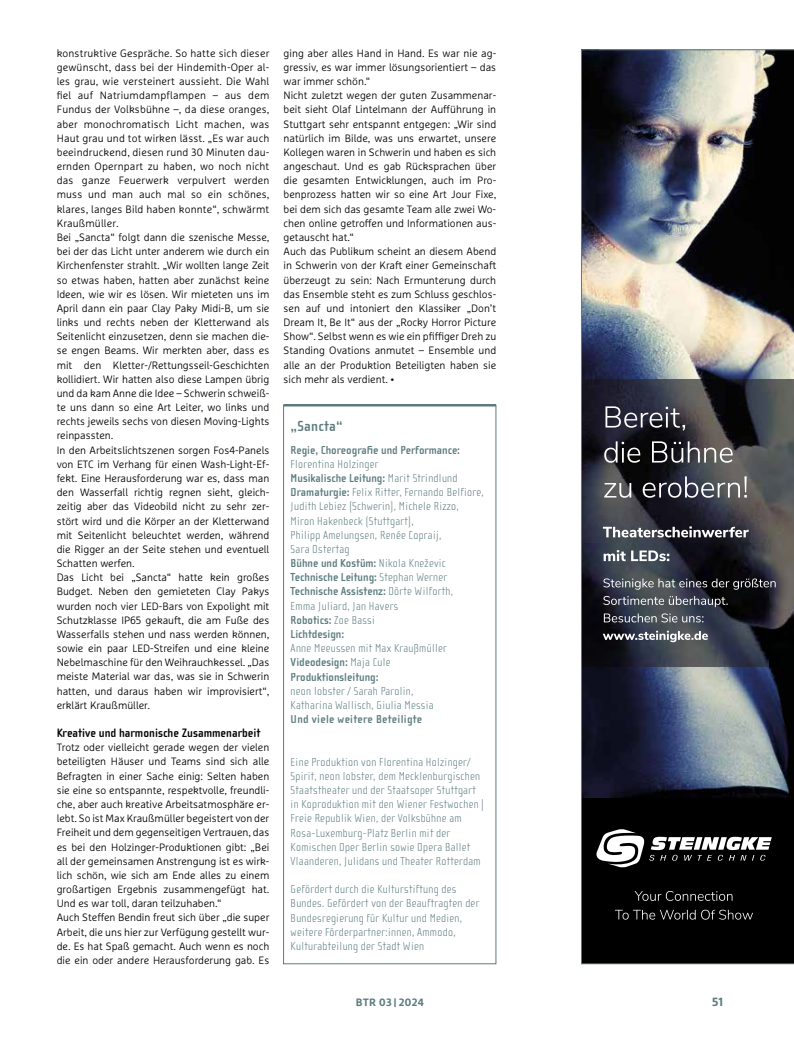
<style>
.page{position:relative;width:794px;height:1049px;background:#fff}
.page>*{position:absolute;margin:0;border:0;box-sizing:border-box;transform-origin:0 0}
.t1{font:700 15px "Cholla Sans OT";letter-spacing:.015em;color:#5c7b7e}
.t2{font:700 12.5px "Cholla Sans OT";color:#000}
.t3{font:100 11.88px/14.1px "Cholla Sans OT";letter-spacing:.025em;color:#5c7b7e}
.t4{font:700 11.88px "Cholla Sans OT";color:#5c7b7e}
.t5{font:700 11.88px "Cholla Sans OT";letter-spacing:.025em;color:#5c7b7e}
.t6{font:700 11.88px "Marselis Pro";color:#5c7b7e}
.t7{font:300 10.62px/14.1px "Marselis Pro";color:#000}
.t8{font:700 10.62px "Marselis Pro";letter-spacing:.035em;color:#5c7b7e}
.s1{font-weight:700}
</style>
<div class="page">
<img style="left:581px;top:50px;width:213px;height:914px">
<hr style="left:283px;top:404px;width:213px;height:2px;background:#5c7b7e">
<div style="left:283px;top:405px;width:213px;height:559px;border:1px solid #5c7b7e"></div>
<p class="t7" style="left:57px;top:46px;width:214px">konstruktive Gespräche. So hatte sich dieser gewünscht, dass bei der Hindemith-Oper al&shy;les grau, wie versteinert aussieht. Die Wahl fiel auf Natriumdampflampen – aus dem Fundus der Volksbühne –, da diese oranges, aber monochromatisch Licht machen, was Haut grau und tot wirken lässt. „Es war auch beeindruckend, diesen rund 30 Minuten dau&shy;ernden Opernpart zu haben, wo noch nicht das ganze Feuerwerk verpulvert werden muss und man auch mal so ein schönes, klares, langes Bild haben konnte“, schwärmt Kraußmüller.<br>Bei „Sancta“ folgt dann die szenische Messe, bei der das Licht unter anderem wie durch ein Kirchenfenster strahlt. „Wir wollten lange Zeit so etwas haben, hatten aber zunächst keine Ideen, wie wir es lösen. Wir mieteten uns im April dann ein paar Clay Paky Midi-B, um sie links und rechts neben der Kletterwand als Seitenlicht einzusetzen, denn sie machen die&shy;se engen Beams. Wir merkten aber, dass es mit den Kletter-/Rettungsseil-Geschichten kollidiert. Wir hatten also diese Lampen übrig und da kam Anne die Idee – Schwerin schweiß&shy;te uns dann so eine Art Leiter, wo links und rechts jeweils sechs von diesen Moving-Lights reinpassten.<br>In den Arbeitslichtszenen sorgen Fos4-Panels von ETC im Verhang für einen Wash-Light-Ef&shy;fekt. Eine Herausforderung war es, dass man den Wasserfall richtig regnen sieht, gleich&shy;zeitig aber das Videobild nicht zu sehr zer&shy;stört wird und die Körper an der Kletterwand mit Seitenlicht beleuchtet werden, während die Rigger an der Seite stehen und eventuell Schatten werfen.<br>Das Licht bei „Sancta“ hatte kein großes Budget. Neben den gemieteten Clay Pakys wurden noch vier LED-Bars von Expolight mit Schutzklasse IP65 gekauft, die am Fuße des Wasserfalls stehen und nass werden können, sowie ein paar LED-Streifen und eine kleine Nebelmaschine für den Weihrauchkessel. „Das meiste Material war das, was sie in Schwerin hatten, und daraus haben wir improvisiert“, erklärt Kraußmüller.</p>
<p class="t2" style="left:57px;top:726px;width:205px">Kreative und harmonische Zusammenarbeit</p>
<p class="t7" style="left:57px;top:740px;width:214px">Trotz oder vielleicht gerade wegen der vielen beteiligten Häuser und Teams sind sich alle Befragten in einer Sache einig: Selten haben sie eine so entspannte, respektvolle, freundli&shy;che, aber auch kreative Arbeitsatmosphäre er&shy;lebt. So ist Max Kraußmüller begeistert von der Freiheit und dem gegenseitigen Vertrauen, das es bei den Holzinger-Produktionen gibt: „Bei all der gemeinsamen Anstrengung ist es wirk&shy;lich schön, wie sich am Ende alles zu einem großartigen Ergebnis zusammengefügt hat.<br>Und es war toll, daran teilzuhaben.“<br>Auch Steffen Bendin freut sich über „die super Arbeit, die uns hier zur Verfügung gestellt wur&shy;de. Es hat Spaß gemacht. Auch wenn es noch die ein oder andere Herausforderung gab. Es</p>
<p class="t7" style="left:283px;top:46px;width:214px">ging aber alles Hand in Hand. Es war nie ag&shy;gressiv, es war immer lösungsorientiert – das war immer schön.“<br>Nicht zuletzt wegen der guten Zusammenar&shy;beit sieht Olaf Lintelmann der Aufführung in Stuttgart sehr entspannt entgegen: „Wir sind natürlich im Bilde, was uns erwartet, unsere Kollegen waren in Schwerin und haben es sich angeschaut. Und es gab Rücksprachen über die gesamten Entwicklungen, auch im Pro&shy;benprozess hatten wir so eine Art Jour Fixe, bei dem sich das gesamte Team alle zwei Wo&shy;chen online getroffen und Informationen aus&shy;getauscht hat.“<br>Auch das Publikum scheint an diesem Abend in Schwerin von der Kraft einer Gemeinschaft überzeugt zu sein: Nach Ermunterung durch das Ensemble steht es zum Schluss geschlos&shy;sen auf und intoniert den Klassiker „Don’t Dream It, Be It“ aus der „Rocky Horror Picture Show“. Selbst wenn es wie ein pfiffiger Dreh zu Standing Ovations anmutet – Ensemble und alle an der Produktion Beteiligten haben sie sich mehr als verdient. •</p>
<h1 class="t1" style="left:291px;top:418px;width:54px">„Sancta“</h1>
<p class="t4" style="left:291px;top:443px;width:171px">Regie, Choreografie und Performance:</p>
<p class="t3" style="left:291px;top:457px;width:195px">Florentina Holzinger<br><span class="s1">Musikalische Leitung:</span> Marit Strindlund<br><span class="s1">Dramaturgie:</span> Felix Ritter, Fernando Belfiore,<br>Judith Lebiez (Schwerin), Michele Rizzo,<br>Miron Hakenbeck (Stuttgart),<br>Philipp Amelungsen, Renée Copraij,<br>Sara Ostertag<br><span class="s1">Bühne und Kostüm:</span> Nikola Kneževic<br><span class="s1">Technische Leitung:</span> Stephan Werner<br><span class="s1">Technische Assistenz:</span> Dörte Wilforth,<br>Emma Juliard, Jan Havers<br><span class="s1">Robotics:</span> Zoe Bassi<br><span class="s1">Lichtdesign:</span></p>
<p class="t3" style="left:291px;top:641px;width:158px">Anne Meeussen mit Max Kraußmüller<br><span class="s1">Videodesign:</span> Maja Cule<br><span class="s1">Produktionsleitung:</span></p>
<p class="t3" style="left:291px;top:684px;width:144px">neon lobster / Sarah Parolin,<br>Katharina Wallisch, Giulia Messia</p>
<p class="t5" style="left:291px;top:713px;width:133px">Und viele weitere Beteiligte</p>
<p class="t3" style="left:291px;top:755px;width:194px">Eine Produktion von Florentina Holzinger/ Spirit, neon lobster, dem Mecklenburgischen Staatstheater und der Staatsoper Stuttgart in Koproduktion mit den Wiener Festwochen | Freie Republik Wien, der Volksbühne am Rosa-Luxemburg-Platz Berlin mit der Komischen Oper Berlin sowie Opera Ballet Vlaanderen, Julidans und Theater Rotterdam</p>
<p class="t3" style="left:291px;top:882px;width:190px">Gefördert durch die Kulturstiftung des Bundes. Gefördert von der Beauftragten der Bundesregierung für Kultur und Medien, weitere Förderpartner:innen, Ammodo, Kulturabteilung der Stadt Wien</p>
<p class="t8" style="left:356px;top:996px;width:69px">BTR 03| 2024</p>
<p class="t6" style="left:712px;top:995px;width:13px">51</p>
</div>
